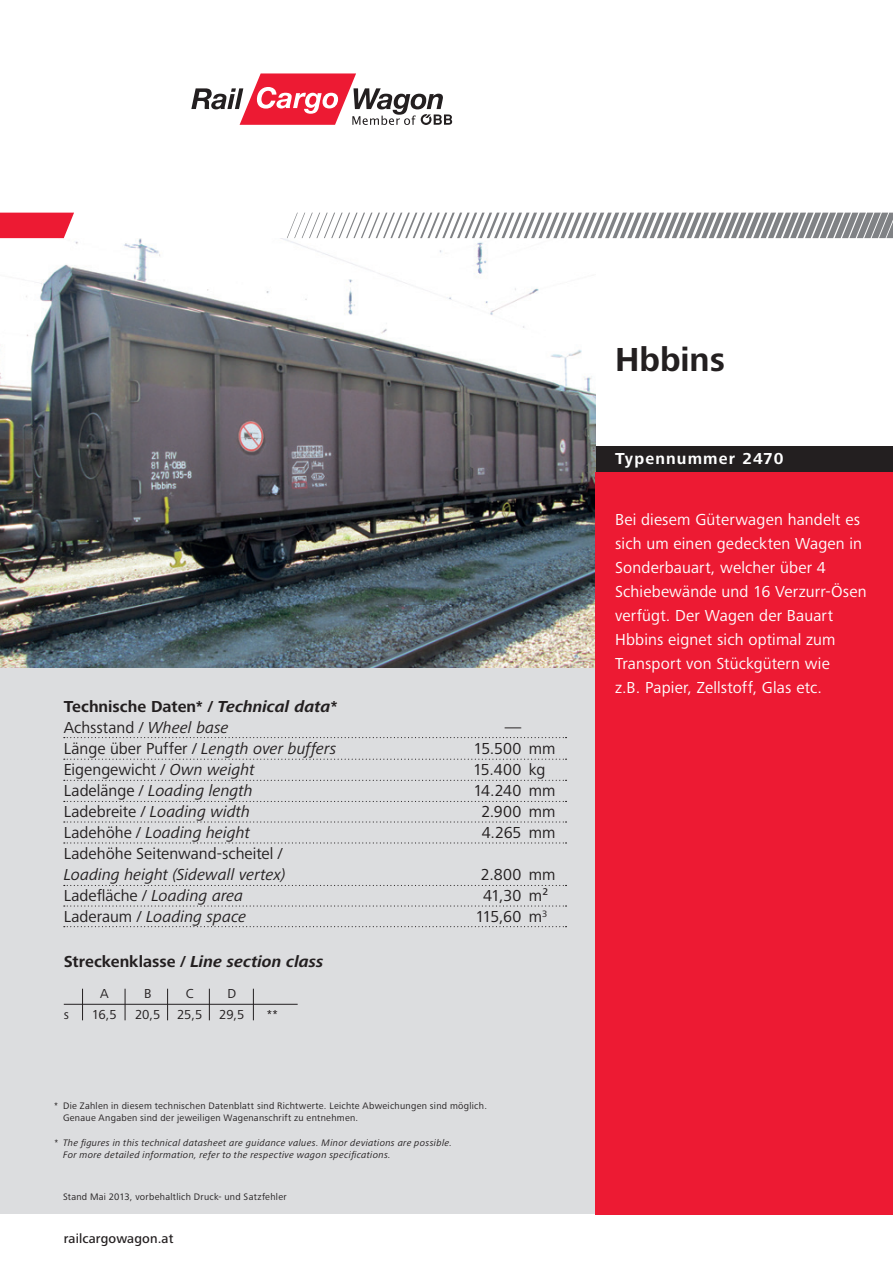
<style>
.page{position:relative;width:893px;height:1263px;background:#fff}
.page>*{position:absolute;margin:0;border:0;box-sizing:border-box;transform-origin:0 0}
.t1{font:700 34.5px "Frutiger Next Pro";color:#231f20}
.t2{font:16.5px/24px "Frutiger Next Pro";letter-spacing:.01em;color:#fff}
.t3{font:italic 16.5px "Frutiger Next Pro";color:#231f20}
.t4{font:16.5px "Frutiger Next Pro";color:#231f20}
.t5{font:700 16.5px/21px "Frutiger Next Pro";color:#231f20}
.t6{font:italic 700 16.5px "Frutiger Next Pro";letter-spacing:.005em;color:#231f20}
.t7{font:700 16.5px "Frutiger Next Pro";letter-spacing:.07em;color:#fff}
.t8{font:13.5px "Frutiger Next Pro";letter-spacing:-.01em;color:#231f20}
.t9{font:500 13.5px "Frutiger Next Pro";letter-spacing:.01em;color:#231f20}
.t10{font:9.75px/11.7px "Frutiger Next Pro";letter-spacing:.03em;color:#231f20}
.t11{font:italic 9.75px/11.7px "Frutiger Next Pro";letter-spacing:.03em;color:#231f20}
.s1{font-style:italic}
.s2{font-weight:400}
.s3{font-weight:400;font-style:italic}
.s4{font-style:normal}
</style>
<div class="page">
<div style="left:0;top:668px;width:595px;height:546px;background:#dcdddf"></div>
<div style="left:595px;top:446px;width:298px;height:26px;background:#231f20"></div>
<img style="left:0;top:238px;width:595px;height:430px">
<svg style="left:0;top:213px;width:74px;height:25px;background:#ee2941"></svg>
<svg style="left:287px;top:213px;width:606px;height:25px"></svg>
<svg style="left:191px;top:73px;width:261px;height:52px"></svg>
<div style="left:595px;top:472px;width:298px;height:742px;background:#ed1a33"></div>
<hr style="left:64px;top:1004px;width:234px;height:1px;background:#231f20">
<hr style="left:82px;top:989px;width:1px;height:31px;background:#231f20">
<hr style="left:125px;top:989px;width:1px;height:31px;background:#231f20">
<hr style="left:167px;top:989px;width:1px;height:31px;background:#231f20">
<hr style="left:209px;top:989px;width:1px;height:31px;background:#231f20">
<hr style="left:253px;top:989px;width:1px;height:31px;background:#231f20">
<svg style="left:64px;top:801px;width:503px;height:1px"></svg>
<svg style="left:64px;top:885px;width:503px;height:1px"></svg>
<svg style="left:64px;top:821px;width:503px;height:1px"></svg>
<svg style="left:64px;top:905px;width:503px;height:1px"></svg>
<svg style="left:64px;top:926px;width:503px;height:1px"></svg>
<svg style="left:64px;top:780px;width:503px;height:1px"></svg>
<svg style="left:64px;top:842px;width:503px;height:1px"></svg>
<svg style="left:64px;top:759px;width:503px;height:1px"></svg>
<svg style="left:64px;top:737px;width:503px;height:1px"></svg>
<p class="t5" style="left:64px;top:696px;width:275px">Technische Daten* / <span class="s1">Technical data*<br></span><span class="s2">Achsstand /</span> <span class="s3">Wheel base</span></p>
<p class="t4" style="left:505px;top:718px;width:18px">—</p>
<p class="t3" style="left:64px;top:739px;width:274px"><span class="s4">Länge über Puffer /</span> Length over buffers</p>
<p class="t4" style="left:473px;top:739px;width:84px">15.500 mm</p>
<p class="t4" style="left:64px;top:760px;width:192px">Eigengewicht / <span class="s1">Own weight</span></p>
<p class="t4" style="left:473px;top:760px;width:74px">15.400 kg</p>
<p class="t3" style="left:64px;top:781px;width:190px"><span class="s4">Ladelänge /</span> Loading length</p>
<p class="t4" style="left:473px;top:781px;width:84px">14.240 mm</p>
<p class="t3" style="left:64px;top:802px;width:188px"><span class="s4">Ladebreite /</span> Loading width</p>
<p class="t4" style="left:481px;top:802px;width:76px">2.900 mm</p>
<p class="t3" style="left:64px;top:823px;width:188px"><span class="s4">Ladehöhe /</span> Loading height</p>
<p class="t4" style="left:482px;top:823px;width:75px">4.265 mm</p>
<p class="t4" style="left:64px;top:844px;width:220px">Ladehöhe Seitenwand-scheitel /</p>
<p class="t3" style="left:64px;top:865px;width:223px">Loading height (Sidewall vertex)</p>
<p class="t4" style="left:481px;top:865px;width:76px">2.800 mm</p>
<p class="t4" style="left:64px;top:886px;width:181px">Ladefläche / <span class="s1">Loading area</span></p>
<p class="t4" style="left:483px;top:886px;width:67px">41,30 m²</p>
<p class="t3" style="left:64px;top:907px;width:184px"><span class="s4">Laderaum /</span> Loading space</p>
<p class="t4" style="left:475px;top:907px;width:73px">115,60 m<sup>3</sup></p>
<p class="t6" style="left:64px;top:952px;width:261px"><span class="s4">Streckenklasse /</span> Line section class</p>
<p class="t8" style="left:100px;top:986px;width:10px">A</p>
<p class="t8" style="left:144px;top:986px;width:9px">B</p>
<p class="t8" style="left:186px;top:986px;width:9px">C</p>
<p class="t8" style="left:227px;top:986px;width:10px">D</p>
<p class="t8" style="left:64px;top:1007px;width:7px">s</p>
<p class="t8" style="left:92px;top:1007px;width:27px">16,5</p>
<p class="t8" style="left:135px;top:1007px;width:111px">20,5 25,5 29,5</p>
<p class="t8" style="left:267px;top:1007px;width:13px">**</p>
<p class="t10" style="left:63px;top:1100px;width:425px;text-indent:-9px">* Die Zahlen in diesem technischen Datenblatt sind Richtwerte. Leichte Abweichungen sind möglich.<br>Genaue Angaben sind der jeweiligen Wagenanschrift zu entnehmen.</p>
<p class="t11" style="left:63px;top:1137px;width:391px;text-indent:-9px">* The figures in this technical datasheet are guidance values. Minor deviations are possible.<br>For more detailed information, refer to the respective wagon specifications.</p>
<p class="t10" style="left:63px;top:1191px;width:225px">Stand Mai 2013, vorbehaltlich Druck- und Satzfehler</p>
<p class="t9" style="left:64px;top:1231px;width:111px">railcargowagon.at</p>
<h1 class="t1" style="left:615px;top:340px;width:112px">Hbbins</h1>
<p class="t7" style="left:615px;top:449px;width:170px">Typennummer 2470</p>
<p class="t2" style="left:615px;top:508px;width:253px">Bei diesem Güterwagen handelt es sich um einen gedeckten Wagen in<br>Sonderbauart, welcher über 4<br>Schiebewände und 16 Verzurr-Ösen verfügt. Der Wagen der Bauart<br>Hbbins eignet sich optimal zum<br>Transport von Stückgütern wie<br>z.B. Papier, Zellstoff, Glas etc.</p>
</div>
